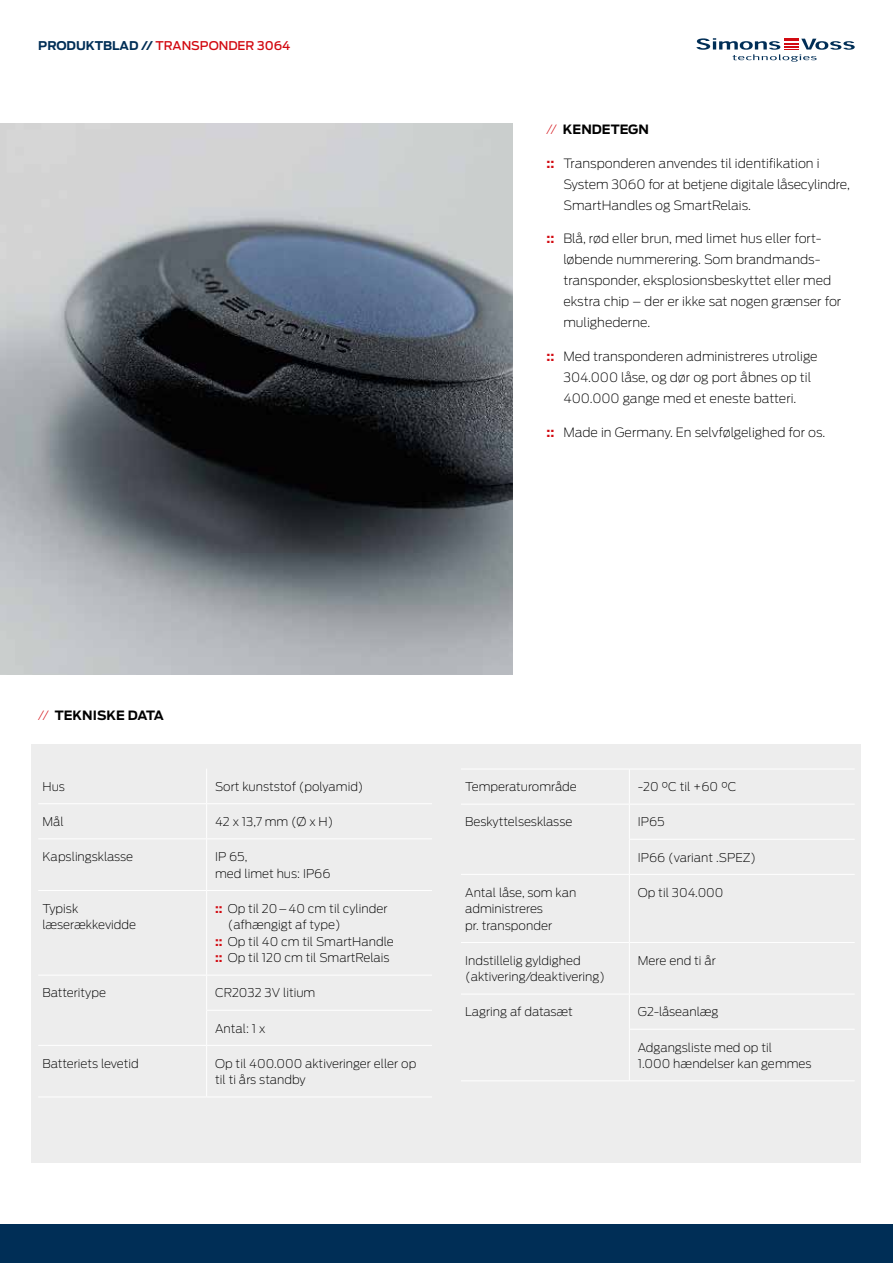
<style>
.page{position:relative;width:893px;height:1263px;background:#fff}
.page>*{position:absolute;margin:0;border:0;box-sizing:border-box;transform-origin:0 0}
.t1{font:200 12.75px/21px "Antenna";color:#000}
.t2{font:700 12.75px "Antenna";color:#000}
.t3{font:200 12px/16.5px "Antenna";color:#000}
.t4{font:500 12px "Antenna";color:#d20a11}
.s1{font-weight:700;color:#002e56}
.s2{font-weight:200;color:#d20a11}
.s3{font-weight:700;color:#d20a11}
</style>
<div class="page">
<div style="left:0;top:1225px;width:893px;height:38px;background:#002e56"></div>
<div style="left:31px;top:744px;width:830px;height:419px;background:#ededed"></div>
<hr style="left:38px;top:803px;width:169px;height:1px;background:#fff">
<hr style="left:207px;top:803px;width:225px;height:1px;background:#fff">
<hr style="left:38px;top:838px;width:169px;height:1px;background:#fff">
<hr style="left:207px;top:838px;width:225px;height:1px;background:#fff">
<hr style="left:38px;top:890px;width:169px;height:1px;background:#fff">
<hr style="left:207px;top:890px;width:225px;height:1px;background:#fff">
<hr style="left:38px;top:975px;width:169px;height:1px;background:#fff">
<hr style="left:207px;top:975px;width:225px;height:1px;background:#fff">
<hr style="left:206px;top:1010px;width:226px;height:1px;background:#fff">
<hr style="left:38px;top:1045px;width:169px;height:1px;background:#fff">
<hr style="left:207px;top:1045px;width:225px;height:1px;background:#fff">
<hr style="left:38px;top:1096px;width:169px;height:1px;background:#fff">
<hr style="left:207px;top:1096px;width:225px;height:1px;background:#fff">
<hr style="left:206px;top:769px;width:1px;height:34px;background:#fff">
<hr style="left:206px;top:804px;width:1px;height:34px;background:#fff">
<hr style="left:206px;top:839px;width:1px;height:51px;background:#fff">
<hr style="left:206px;top:891px;width:1px;height:84px;background:#fff">
<hr style="left:206px;top:975px;width:1px;height:35px;background:#fff">
<hr style="left:206px;top:1010px;width:1px;height:35px;background:#fff">
<hr style="left:206px;top:1046px;width:1px;height:50px;background:#fff">
<hr style="left:461px;top:769px;width:168px;height:1px;background:#fff">
<hr style="left:629px;top:769px;width:226px;height:1px;background:#fff">
<hr style="left:461px;top:804px;width:168px;height:1px;background:#fff">
<hr style="left:629px;top:804px;width:226px;height:1px;background:#fff">
<hr style="left:629px;top:839px;width:226px;height:1px;background:#fff">
<hr style="left:461px;top:874px;width:168px;height:1px;background:#fff">
<hr style="left:629px;top:874px;width:226px;height:1px;background:#fff">
<hr style="left:461px;top:942px;width:168px;height:1px;background:#fff">
<hr style="left:629px;top:942px;width:226px;height:1px;background:#fff">
<hr style="left:461px;top:994px;width:168px;height:1px;background:#fff">
<hr style="left:629px;top:994px;width:226px;height:1px;background:#fff">
<hr style="left:629px;top:1029px;width:226px;height:1px;background:#fff">
<hr style="left:461px;top:1080px;width:168px;height:1px;background:#fff">
<hr style="left:629px;top:1080px;width:226px;height:1px;background:#fff">
<hr style="left:629px;top:769px;width:1px;height:35px;background:#fff">
<hr style="left:629px;top:804px;width:1px;height:35px;background:#fff">
<hr style="left:629px;top:840px;width:1px;height:34px;background:#fff">
<hr style="left:629px;top:875px;width:1px;height:67px;background:#fff">
<hr style="left:629px;top:943px;width:1px;height:51px;background:#fff">
<hr style="left:629px;top:994px;width:1px;height:35px;background:#fff">
<hr style="left:629px;top:1029px;width:1px;height:51px;background:#fff">
<svg style="left:696px;top:38px;width:159px;height:24px"></svg>
<img style="left:0;top:123px;width:512px;height:551px">
<p class="t4" style="left:38px;top:37px;width:254px"><span class="s1">PRODUKTBLAD //</span> TRANSPONDER 3064</p>
<p class="t2" style="left:546px;top:120px;width:104px"><span class="s2">//</span> KENDETEGN</p>
<p class="t1" style="left:563px;top:152px;width:288px;text-indent:-17px"><span class="s3">::</span> Transponderen anvendes til identifikation i<br>System 3060 for at betjene digitale låsecylindre,<br>SmartHandles og SmartRelais.</p>
<p class="t1" style="left:563px;top:228px;width:279px;text-indent:-17px"><span class="s3">::</span> Blå, rød eller brun, med limet hus eller fort&shy;løbende nummerering. Som brandmands&shy;transponder, eksplosionsbeskyttet eller med ekstra chip – der er ikke sat nogen grænser for mulighederne.</p>
<p class="t1" style="left:563px;top:345px;width:256px;text-indent:-17px"><span class="s3">::</span> Med transponderen administreres utrolige<br>304.000 låse, og dør og port åbnes op til<br>400.000 gange med et eneste batteri.</p>
<p class="t1" style="left:546px;top:421px;width:281px"><span class="s3">::</span> Made in Germany. En selvfølgelighed for os.</p>
<p class="t2" style="left:38px;top:707px;width:127px"><span class="s2">//</span> TEKNISKE DATA</p>
<p class="t3" style="left:43px;top:778px;width:24px">Hus</p>
<p class="t3" style="left:215px;top:778px;width:150px">Sort kunststof (polyamid)</p>
<p class="t3" style="left:43px;top:813px;width:23px">Mål</p>
<p class="t3" style="left:215px;top:813px;width:120px">42 x 13,7 mm (Ø x H)</p>
<p class="t3" style="left:43px;top:848px;width:92px">Kapslingsklasse</p>
<p class="t3" style="left:215px;top:848px;width:117px">IP 65,<br>med limet hus: IP66</p>
<p class="t3" style="left:43px;top:900px;width:95px">Typisk læserækkevidde</p>
<p class="t3" style="left:215px;top:900px;width:174px"><span class="s3">::</span> Op til 20–40 cm til cylinder</p>
<p class="t3" style="left:228px;top:916px;width:114px">(afhængigt af type)</p>
<p class="t3" style="left:215px;top:933px;width:180px"><span class="s3">::</span> Op til 40 cm til SmartHandle</p>
<p class="t3" style="left:215px;top:949px;width:176px"><span class="s3">::</span> Op til 120 cm til SmartRelais</p>
<p class="t3" style="left:43px;top:984px;width:65px">Batteritype</p>
<p class="t3" style="left:215px;top:984px;width:102px">CR2032 3V litium</p>
<p class="t3" style="left:215px;top:1019px;width:52px">Antal: 1 x</p>
<p class="t3" style="left:43px;top:1055px;width:98px">Batteriets levetid</p>
<p class="t3" style="left:215px;top:1055px;width:203px">Op til 400.000 aktiveringer eller op til ti års standby</p>
<p class="t3" style="left:465px;top:778px;width:113px">Temperaturområde</p>
<p class="t3" style="left:638px;top:778px;width:100px">-20 °C til +60 °C</p>
<p class="t3" style="left:465px;top:813px;width:109px">Beskyttelsesklasse</p>
<p class="t3" style="left:638px;top:813px;width:28px">IP65</p>
<p class="t3" style="left:638px;top:849px;width:120px">IP66 (variant .SPEZ)</p>
<p class="t3" style="left:465px;top:884px;width:113px">Antal låse, som kan administreres<br>pr. transponder</p>
<p class="t3" style="left:638px;top:884px;width:87px">Op til 304.000</p>
<p class="t3" style="left:465px;top:952px;width:141px">Indstillelig gyldighed (aktivering/deaktivering)</p>
<p class="t3" style="left:638px;top:952px;width:80px">Mere end ti år</p>
<p class="t3" style="left:465px;top:1003px;width:109px">Lagring af datasæt</p>
<p class="t3" style="left:638px;top:1003px;width:82px">G2-låseanlæg</p>
<p class="t3" style="left:638px;top:1038px;width:175px">Adgangsliste med op til<br>1.000 hændelser kan gemmes</p>
</div>
